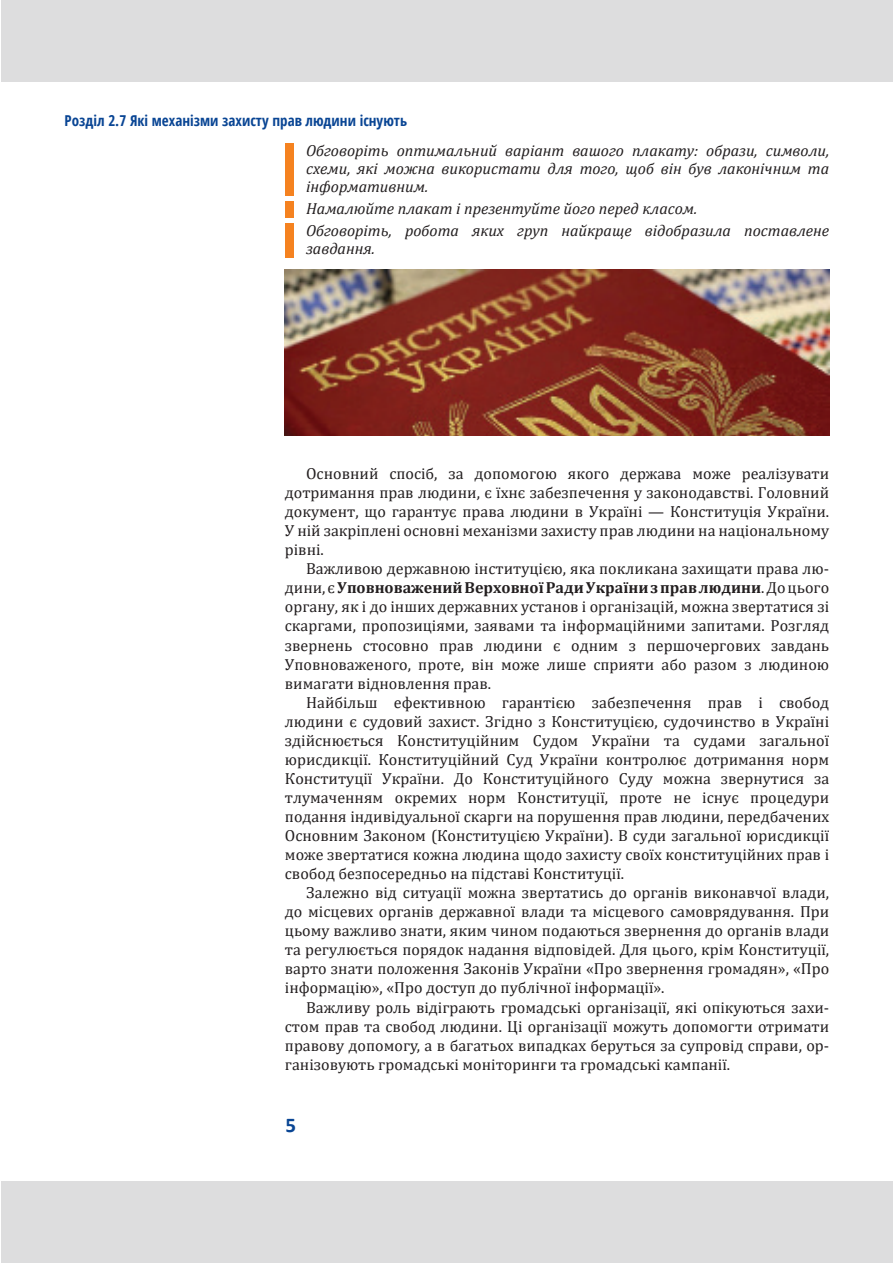
<style>
.page{position:relative;width:893px;height:1263px;background:#fff}
.page>*{position:absolute;margin:0;border:0;box-sizing:border-box;transform-origin:0 0}
.t1{font:700 21px "Calibri";color:#094594}
.Body_text{font:16.05px/19px "Cambria";color:#231f20;text-align:justify}
.питання_БЕЗ_табл{font:italic 16.05px/18px "Cambria";color:#231f20;text-align:justify}
.t2{font:700 condensed 15px "Open Sans";color:#094594}
.s1{font-weight:700}
</style>
<div class="page">
<div style="left:1px;top:0;width:892px;height:82px;background:#ddddde"></div>
<div style="left:1px;top:1181px;width:892px;height:81px;background:#ddddde"></div>
<div style="left:285px;top:143px;width:8px;height:52px;background:#f58220"></div>
<div style="left:285px;top:202px;width:8px;height:16px;background:#f58220"></div>
<div style="left:285px;top:224px;width:8px;height:34px;background:#f58220"></div>
<img style="left:285px;top:270px;width:544px;height:166px">
<p class="t2" style="left:65px;top:110px;width:344px">Розділ 2.7 Які механізми захисту прав людини існують</p>
<p class="питання_БЕЗ_табл" style="left:306px;top:141px;width:525px">Обговоріть оптимальний варіант вашого плакату: образи, символи, схеми, які можна використати для того, щоб він був лаконічним та інформативним.</p>
<p class="питання_БЕЗ_табл" style="left:306px;top:199px;width:393px">Намалюйте плакат і презентуйте його перед класом.</p>
<p class="питання_БЕЗ_табл" style="left:306px;top:221px;width:525px">Обговоріть, робота яких груп найкраще відобразила поставлене завдання.</p>
<p class="Body_text" style="left:285px;top:464px;width:546px;text-indent:21px">Основний спосіб, за допомогою якого держава може реалізувати дотримання прав людини, є їхнє забезпечення у законодавстві. Головний документ, що гарантує права людини в Україні — Конституція України.<br>У ній закріплені основні механізми захисту прав людини на національному рівні.</p>
<p class="Body_text" style="left:285px;top:559px;width:546px;text-indent:21px">Важливою державною інституцією, яка покликана захищати права лю&shy;дини, є <span class="s1">Уповноважений Верховної Ради України з прав людини</span>. До цього органу, як і до інших державних установ і організацій, можна звертатися зі скаргами, пропозиціями, заявами та інформаційними запитами. Розгляд звернень стосовно прав людини є одним з першочергових завдань Уповноваженого, проте, він може лише сприяти або разом з людиною вимагати відновлення прав.</p>
<p class="Body_text" style="left:285px;top:693px;width:546px;text-indent:21px">Найбільш ефективною гарантією забезпечення прав і свобод людини є судовий захист. Згідно з Конституцією, судочинство в Україні здійснюється Конституційним Судом України та судами загальної юрисдикції. Конституційний Суд України контролює дотримання норм Конституції України. До Конституційного Суду можна звернутися за тлумаченням окремих норм Конституції, проте не існує процедури подання індивідуальної скарги на порушення прав людини, передбачених Основним Законом (Конституцією України). В суди загальної юрисдикції може звертатися кожна людина щодо захисту своїх конституційних прав і свобод безпосередньо на підставі Конституції.</p>
<p class="Body_text" style="left:285px;top:883px;width:546px;text-indent:21px">Залежно від ситуації можна звертатись до органів виконавчої влади, до місцевих органів державної влади та місцевого самоврядування. При цьому важливо знати, яким чином подаються звернення до органів влади та регулюється порядок надання відповідей. Для цього, крім Конституції, варто знати положення Законів України «Про звернення громадян», «Про інформацію», «Про доступ до публічної інформації».</p>
<p class="Body_text" style="left:285px;top:997px;width:546px;text-indent:21px">Важливу роль відіграють громадські організації, які опікуються захи&shy;стом прав та свобод людини. Ці організації можуть допомогти отримати правову допомогу, а в багатьох випадках беруться за супровід справи, ор&shy;ганізовують громадські моніторинги та громадські кампанії.</p>
<h1 class="t1" style="left:286px;top:1110px;width:12px">5</h1>
</div>
